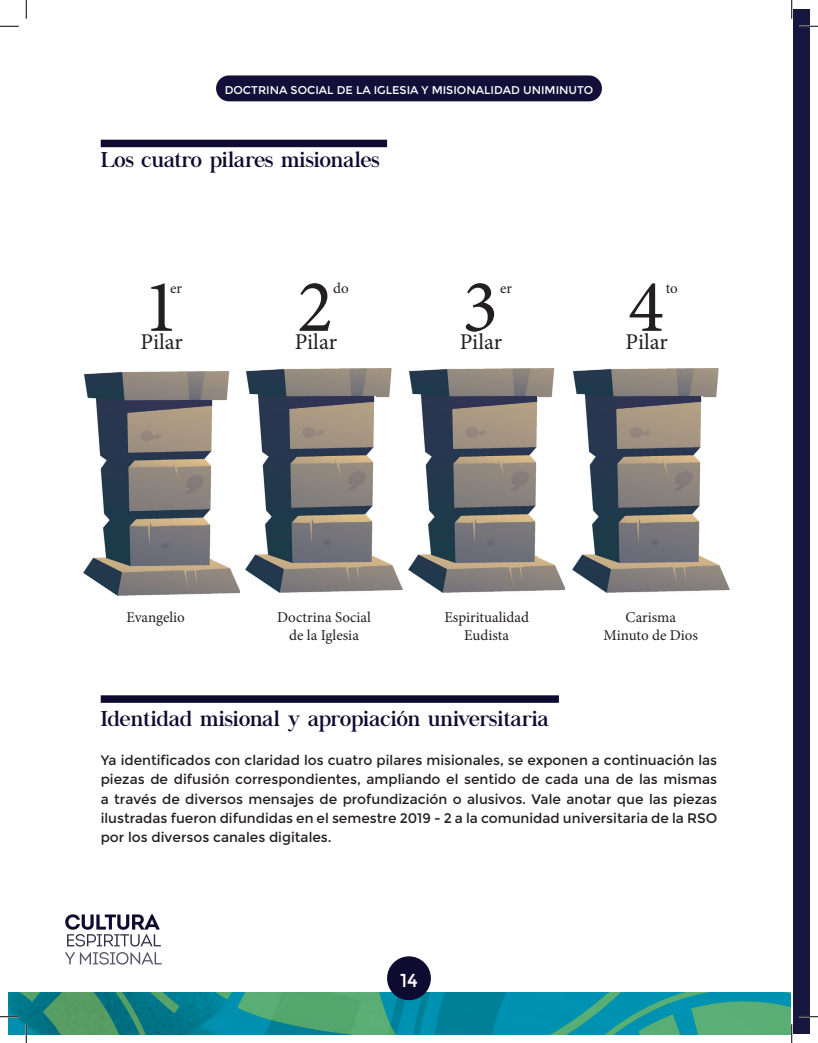
<style>
.page{position:relative;width:818px;height:1043px;background:#fff}
.page>*{position:absolute;margin:0;border:0;box-sizing:border-box;transform-origin:0 0}
.t1{font:75px "Minion Pro";color:#231f20}
.t2{font:22.5px "Minion Pro";letter-spacing:-.005em;color:#231f20}
.t3{font:21.25px "Chapaza";color:#0f0a2f}
.t4{font:18.75px "Montserrat";color:#fff}
.t5{font:15px/18px "Minion Pro";color:#231f20;text-align:center}
.t6{font:13.75px/19.4px "Montserrat";color:#231f20;text-align:justify}
.t7{font:11.25px "Montserrat";color:#fff}
</style>
<div class="page">
<img style="left:9px;top:993px;width:781px;height:41px">
<div style="left:216px;top:75px;width:386px;height:26px;background:#130f38;border-radius:13px"></div>
<svg style="left:65px;top:952px;width:97px;height:12px"></svg>
<svg style="left:65px;top:914px;width:96px;height:32px"></svg>
<div style="left:387px;top:956px;width:44px;height:44px;background:#0f0a2f;border-radius:50%"></div>
<div style="left:792px;top:9px;width:17px;height:1024px;background:#16163e"></div>
<img style="left:83px;top:371px;width:131px;height:224px">
<img style="left:214px;top:561px;width:25px;height:33px">
<img style="left:214px;top:371px;width:16px;height:30px">
<img style="left:246px;top:368px;width:130px;height:224px">
<img style="left:376px;top:557px;width:26px;height:34px">
<img style="left:376px;top:368px;width:16px;height:30px">
<img style="left:408px;top:368px;width:131px;height:224px">
<img style="left:539px;top:558px;width:26px;height:33px">
<img style="left:539px;top:368px;width:16px;height:30px">
<img style="left:572px;top:368px;width:131px;height:224px">
<img style="left:703px;top:557px;width:26px;height:34px">
<img style="left:703px;top:368px;width:16px;height:30px">
<div style="left:101px;top:140px;width:286px;height:7px;background:#0f0a2f"></div>
<div style="left:101px;top:695px;width:458px;height:7px;background:#0f0a2f"></div>
<svg style="left:0;top:25px;width:19px;height:2px"></svg>
<svg style="left:799px;top:25px;width:19px;height:2px"></svg>
<svg style="left:0;top:1015px;width:19px;height:2px"></svg>
<svg style="left:799px;top:1015px;width:19px;height:2px"></svg>
<svg style="left:25px;top:0;width:2px;height:19px"></svg>
<svg style="left:25px;top:1024px;width:2px;height:18px"></svg>
<svg style="left:791px;top:0;width:1px;height:19px"></svg>
<svg style="left:790px;top:1024px;width:2px;height:18px"></svg>
<p class="t7" style="left:225px;top:83px;width:370px">DOCTRINA SOCIAL DE LA IGLESIA Y MISIONALIDAD UNIMINUTO</p>
<h3 class="t3" style="left:101px;top:148px;width:280px">Los cuatro pilares misionales</h3>
<p class="t5" style="left:170px;top:279px;width:13px">er</p>
<p class="t5" style="left:333px;top:279px;width:17px">do</p>
<p class="t5" style="left:500px;top:279px;width:13px">er</p>
<p class="t5" style="left:665px;top:279px;width:14px">to</p>
<h1 class="t1" style="left:143px;top:257px;width:38px">1</h1>
<h1 class="t1" style="left:297px;top:257px;width:38px">2</h1>
<h1 class="t1" style="left:462px;top:257px;width:37px">3</h1>
<h1 class="t1" style="left:628px;top:257px;width:38px">4</h1>
<h2 class="t2" style="left:140px;top:327px;width:44px">Pilar</h2>
<h2 class="t2" style="left:294px;top:327px;width:44px">Pilar</h2>
<h2 class="t2" style="left:459px;top:327px;width:44px">Pilar</h2>
<h2 class="t2" style="left:625px;top:327px;width:44px">Pilar</h2>
<p class="t5" style="left:126px;top:608px;width:60px">Evangelio</p>
<p class="t5" style="left:277px;top:608px;width:95px">Doctrina Social de la Iglesia</p>
<p class="t5" style="left:444px;top:608px;width:86px">Espiritualidad<br>Eudista</p>
<p class="t5" style="left:603px;top:608px;width:96px">Carisma<br>Minuto de Dios</p>
<h3 class="t3" style="left:101px;top:706px;width:450px">Identidad misional y apropiación universitaria</h3>
<p class="t6" style="left:101px;top:750px;width:618px">Ya identificados con claridad los cuatro pilares misionales, se exponen a continuación las piezas de difusión correspondientes, ampliando el sentido de cada una de las mismas a través de diversos mensajes de profundización o alusivos. Vale anotar que las piezas ilustradas fueron difundidas en el semestre 2019 - 2 a la comunidad universitaria de la RSO por los diversos canales digitales.</p>
<h3 class="t4" style="left:400px;top:969px;width:19px">14</h3>
</div>
